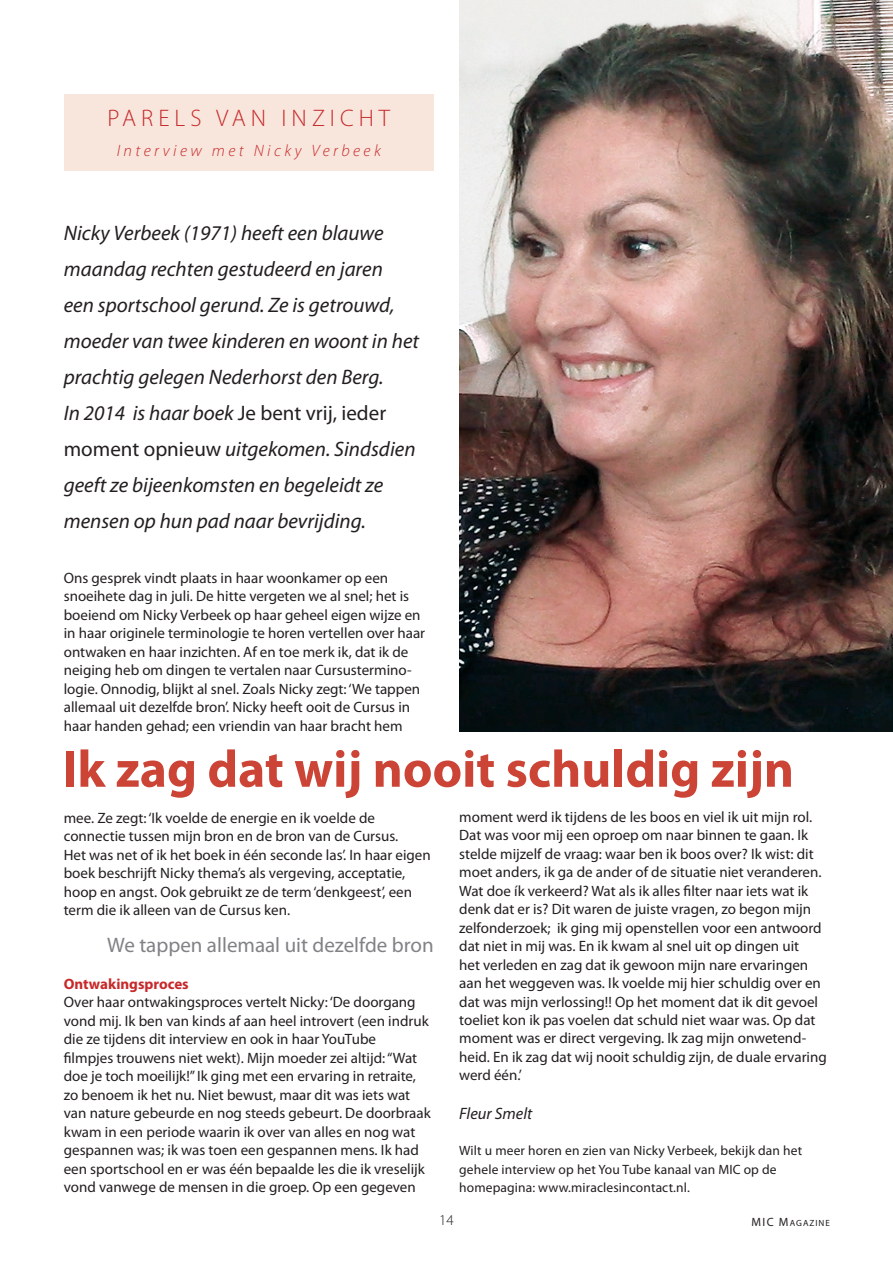
<style>
.page{position:relative;width:893px;height:1263px;background:#fff}
.page>*{position:absolute;margin:0;border:0;box-sizing:border-box;transform-origin:0 0}
.t1{font:700 52.5px "Myriad Pro";color:#cb4435}
.t2{font:300 24px "Myriad Pro";letter-spacing:.21em;color:#c7292a}
.t3{font:italic 21px/36px "Myriad Pro";color:#231f20}
.t4{font:21px "Myriad Pro";color:#808285}
.t5{font:italic 300 16.5px "Myriad Pro";letter-spacing:.21em;color:#c7292a}
.t6{font:italic 16.5px "Myriad Pro";color:#231f20}
.t7{font:15px/18.5px "Myriad Pro";color:#231f20}
.t8{font:700 15px "Myriad Pro";color:#c7292a}
.t9{font:300 15px "Myriad Pro";color:#231f20}
.t10{font:13.5px/18.5px "Myriad Pro";letter-spacing:.01em;color:#231f20}
.t11{font:9px "Myriad Pro";letter-spacing:.11em;color:#231f20}
.s1{font-style:normal}
.s2{font-size:12px}
</style>
<div class="page">
<div style="left:64px;top:94px;width:370px;height:77px;background:#f8e6dc"></div>
<img style="left:459px;top:0;width:434px;height:731px">
<h2 class="t2" style="left:107px;top:105px;width:284px">PARELS VAN INZICHT</h2>
<p class="t5" style="left:117px;top:142px;width:266px">Interview met Nicky Verbeek</p>
<p class="t3" style="left:64px;top:215px;width:357px">Nicky Verbeek (1971) heeft een blauwe maandag rechten gestudeerd en jaren<br>een sportschool gerund. Ze is getrouwd, moeder van twee kinderen en woont in het prachtig gelegen Nederhorst den Berg.<br>In 2014 is haar boek <span class="s1">Je bent vrij, ieder moment opnieuw</span> uitgekomen. Sindsdien geeft ze bijeenkomsten en begeleidt ze mensen op hun pad naar bevrijding.</p>
<p class="t7" style="left:64px;top:569px;width:363px">Ons gesprek vindt plaats in haar woonkamer op een snoeihete dag in juli. De hitte vergeten we al snel; het is boeiend om Nicky Verbeek op haar geheel eigen wijze en in haar originele terminologie te horen vertellen over haar ontwaken en haar inzichten. Af en toe merk ik, dat ik de neiging heb om dingen te vertalen naar Cursustermino&shy;logie. Onnodig, blijkt al snel. Zoals Nicky zegt: ‘We tappen allemaal uit dezelfde bron’. Nicky heeft ooit de Cursus in haar handen gehad; een vriendin van haar bracht hem</p>
<h1 class="t1" style="left:63px;top:740px;width:733px">Ik zag dat wij nooit schuldig zijn</h1>
<p class="t7" style="left:64px;top:809px;width:369px">mee. Ze zegt: ‘Ik voelde de energie en ik voelde de connectie tussen mijn bron en de bron van de Cursus.<br>Het was net of ik het boek in één seconde las’. In haar eigen boek beschrijft Nicky thema’s als vergeving, acceptatie, hoop en angst. Ook gebruikt ze de term ‘denkgeest’, een term die ik alleen van de Cursus ken.</p>
<h3 class="t4" style="left:107px;top:933px;width:328px">We tappen allemaal uit dezelfde bron</h3>
<p class="t8" style="left:64px;top:975px;width:126px">Ontwakingsproces</p>
<p class="t7" style="left:64px;top:993px;width:368px">Over haar ontwakingsproces vertelt Nicky: ‘De doorgang vond mij. Ik ben van kinds af aan heel introvert (een indruk die ze tijdens dit interview en ook in haar YouTube<br>filmpjes trouwens niet wekt). Mijn moeder zei altijd: “Wat doe je toch moeilijk!” Ik ging met een ervaring in retraite, zo benoem ik het nu. Niet bewust, maar dit was iets wat van nature gebeurde en nog steeds gebeurt. De doorbraak kwam in een periode waarin ik over van alles en nog wat gespannen was; ik was toen een gespannen mens. Ik had een sportschool en er was één bepaalde les die ik vreselijk vond vanwege de mensen in die groep. Op een gegeven</p>
<p class="t7" style="left:459px;top:808px;width:369px">moment werd ik tijdens de les boos en viel ik uit mijn rol.<br>Dat was voor mij een oproep om naar binnen te gaan. Ik stelde mijzelf de vraag: waar ben ik boos over? Ik wist: dit moet anders, ik ga de ander of de situatie niet veranderen.<br>Wat doe ík verkeerd? Wat als ik alles filter naar iets wat ik denk dat er is? Dit waren de juiste vragen, zo begon mijn zelfonderzoek; ik ging mij openstellen voor een antwoord dat niet in mij was. En ik kwam al snel uit op dingen uit<br>het verleden en zag dat ik gewoon mijn nare ervaringen aan het weggeven was. Ik voelde mij hier schuldig over en dat was mijn verlossing!! Op het moment dat ik dit gevoel toeliet kon ik pas voelen dat schuld niet waar was. Op dat moment was er direct vergeving. Ik zag mijn onwetend&shy;heid. En ik zag dat wij nooit schuldig zijn, de duale ervaring werd één.’</p>
<p class="t6" style="left:459px;top:1104px;width:75px">Fleur Smelt</p>
<p class="t10" style="left:459px;top:1142px;width:344px">Wilt u meer horen en zien van Nicky Verbeek, bekijk dan het gehele interview op het You Tube kanaal van MIC op de homepagina: www.miraclesincontact.nl.</p>
<p class="t9" style="left:439px;top:1212px;width:16px">14</p>
<p class="t11" style="left:752px;top:1218px;width:80px"><span class="s2">MIC M</span>AGAZINE</p>
</div>
